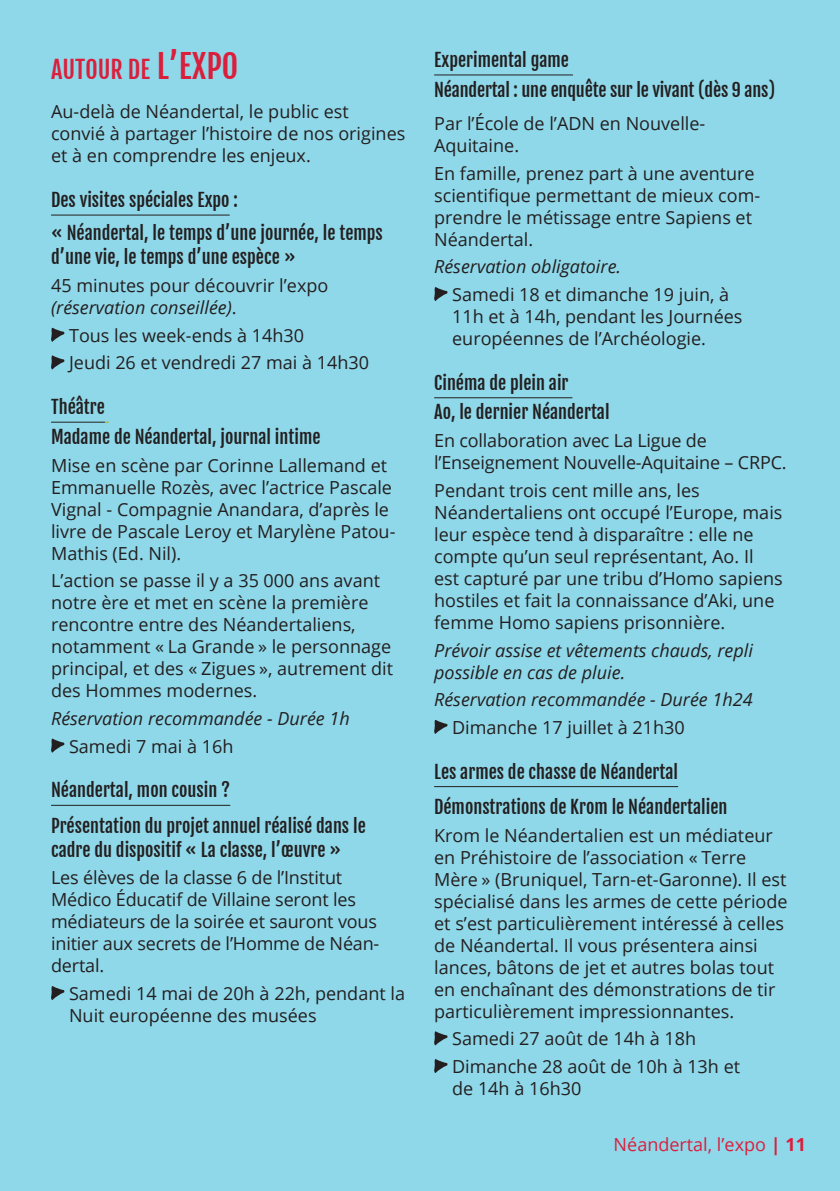
<style>
.page{position:relative;width:840px;height:1191px;background:#fff}
.page>*{position:absolute;margin:0;border:0;box-sizing:border-box;transform-origin:0 0}
.TITRE_1{font:24px "Fjalla One";color:#da1f3c}
.Texte_courant_descri{font:18px/22px "Open Sans";color:#231f20}
.Titre_atelier{font:18px/24px "Fjalla One";color:#231f20}
.Texte_courant_descri-2{font:italic 18px/22px "Open Sans";color:#231f20}
.Texte_courant_descri-3{font:18px "Open Sans";color:#da1f3c}
.s1{font-size:32px}
.s2{font-style:italic}
.s3{font-weight:700}
</style>
<div class="page">
<div style="left:0;top:0;width:839px;height:1191px;background:#8fd8e9"></div>
<hr style="left:51px;top:215px;width:178px;height:1px;background:#231f20">
<hr style="left:51px;top:422px;width:54px;height:1px;background:#231f20">
<hr style="left:51px;top:805px;width:179px;height:1px;background:#231f20">
<svg style="left:51px;top:327px;width:14px;height:15px"></svg>
<svg style="left:51px;top:355px;width:14px;height:15px"></svg>
<svg style="left:51px;top:738px;width:14px;height:15px"></svg>
<svg style="left:51px;top:986px;width:14px;height:14px"></svg>
<hr style="left:434px;top:74px;width:138px;height:1px;background:#231f20">
<hr style="left:434px;top:397px;width:138px;height:1px;background:#231f20">
<hr style="left:434px;top:786px;width:243px;height:1px;background:#231f20">
<svg style="left:434px;top:287px;width:13px;height:14px"></svg>
<svg style="left:434px;top:720px;width:13px;height:14px"></svg>
<svg style="left:434px;top:1031px;width:13px;height:15px"></svg>
<svg style="left:434px;top:1059px;width:13px;height:14px"></svg>
<p class="TITRE_1" style="left:51px;top:55px;width:188px">AUTOUR DE <span class="s1">L’EXPO</span></p>
<p class="Texte_courant_descri" style="left:51px;top:100px;width:355px">Au-delà de Néandertal, le public est convié à partager l’histoire de nos origines et à en comprendre les enjeux.</p>
<p class="Titre_atelier" style="left:51px;top:188px;width:188px">Des visites spéciales Expo :</p>
<p class="Titre_atelier" style="left:51px;top:221px;width:333px">« Néandertal, le temps d’une journée, le temps d’une vie, le temps d’une espèce »</p>
<p class="Texte_courant_descri" style="left:51px;top:274px;width:278px">45 minutes pour découvrir l’expo <span class="s2">(réservation conseillée)</span>.</p>
<p class="Texte_courant_descri" style="left:69px;top:324px;width:236px">Tous les week-ends à 14h30</p>
<p class="Texte_courant_descri" style="left:69px;top:351px;width:301px">Jeudi 26 et vendredi 27 mai à 14h30</p>
<p class="Titre_atelier" style="left:51px;top:395px;width:55px">Théâtre</p>
<p class="Titre_atelier" style="left:51px;top:425px;width:271px">Madame de Néandertal, journal intime</p>
<p class="Texte_courant_descri" style="left:51px;top:453px;width:346px">Mise en scène par Corinne Lallemand et Emmanuelle Rozès, avec l’actrice Pascale Vignal - Compagnie Anandara, d’après le livre de Pascale Leroy et Marylène Patou-Mathis (Ed. Nil).</p>
<p class="Texte_courant_descri" style="left:51px;top:569px;width:343px">L’action se passe il y a 35 000 ans avant notre ère et met en scène la première rencontre entre des Néandertaliens, notamment « La Grande » le personnage principal, et des « Zigues », autrement dit des Hommes modernes.</p>
<p class="Texte_courant_descri-2" style="left:51px;top:707px;width:300px">Réservation recommandée - Durée 1h</p>
<p class="Texte_courant_descri" style="left:69px;top:734px;width:166px">Samedi 7 mai à 16h</p>
<p class="Titre_atelier" style="left:51px;top:778px;width:180px">Néandertal, mon cousin ?</p>
<p class="Titre_atelier" style="left:51px;top:813px;width:316px">Présentation du projet annuel réalisé dans le cadre du dispositif « La classe, l’œuvre »</p>
<p class="Texte_courant_descri" style="left:51px;top:866px;width:329px">Les élèves de la classe 6 de l’Institut<br>Médico Éducatif de Villaine seront les médiateurs de la soirée et sauront vous initier aux secrets de l’Homme de Néan&shy;dertal.</p>
<p class="Texte_courant_descri" style="left:69px;top:982px;width:337px">Samedi 14 mai de 20h à 22h, pendant la<br>Nuit européenne des musées</p>
<p class="Titre_atelier" style="left:434px;top:48px;width:136px">Experimental game</p>
<p class="Titre_atelier" style="left:434px;top:78px;width:342px">Néandertal : une enquête sur le vivant (dès 9 ans)</p>
<p class="Texte_courant_descri" style="left:434px;top:112px;width:272px">Par l’École de l’ADN en Nouvelle-<br>Aquitaine.</p>
<p class="Texte_courant_descri" style="left:434px;top:162px;width:327px">En famille, prenez part à une aventure scientifique permettant de mieux com&shy;prendre le métissage entre Sapiens et<br>Néandertal.</p>
<p class="Texte_courant_descri-2" style="left:434px;top:255px;width:188px">Réservation obligatoire.</p>
<p class="Texte_courant_descri" style="left:452px;top:283px;width:292px">Samedi 18 et dimanche 19 juin, à<br>11h et à 14h, pendant les Journées européennes de l’Archéologie.</p>
<p class="Titre_atelier" style="left:434px;top:371px;width:136px">Cinéma de plein air</p>
<p class="Titre_atelier" style="left:434px;top:400px;width:177px">Ao, le dernier Néandertal</p>
<p class="Texte_courant_descri" style="left:434px;top:429px;width:354px">En collaboration avec La Ligue de l’Enseignement Nouvelle-Aquitaine – CRPC.</p>
<p class="Texte_courant_descri" style="left:434px;top:479px;width:350px">Pendant trois cent mille ans, les Néandertaliens ont occupé l’Europe, mais leur espèce tend à disparaître : elle ne compte qu’un seul représentant, Ao. Il est capturé par une tribu d’Homo sapiens hostiles et fait la connaissance d’Aki, une femme Homo sapiens prisonnière.</p>
<p class="Texte_courant_descri-2" style="left:434px;top:638px;width:320px">Prévoir assise et vêtements chauds, repli possible en cas de pluie.</p>
<p class="Texte_courant_descri-2" style="left:434px;top:688px;width:320px">Réservation recommandée - Durée 1h24</p>
<p class="Texte_courant_descri" style="left:452px;top:716px;width:234px">Dimanche 17 juillet à 21h30</p>
<p class="Titre_atelier" style="left:434px;top:759px;width:245px">Les armes de chasse de Néandertal</p>
<p class="Titre_atelier" style="left:434px;top:795px;width:294px">Démonstrations de Krom le Néandertalien</p>
<p class="Texte_courant_descri" style="left:434px;top:823px;width:355px">Krom le Néandertalien est un médiateur en Préhistoire de l’association « Terre Mère » (Bruniquel, Tarn-et-Garonne). Il est spécialisé dans les armes de cette période et s’est particulièrement intéressé à celles de Néandertal. Il vous présentera ainsi lances, bâtons de jet et autres bolas tout en enchaînant des démonstrations de tir particulièrement impressionnantes.</p>
<p class="Texte_courant_descri" style="left:452px;top:1027px;width:245px">Samedi 27 août de 14h à 18h</p>
<p class="Texte_courant_descri" style="left:452px;top:1055px;width:289px">Dimanche 28 août de 10h à 13h et de 14h à 16h30</p>
<p class="Texte_courant_descri-3" style="left:613px;top:1132px;width:194px">Néandertal, l’expo <span class="s3">| 11</span></p>
</div>
